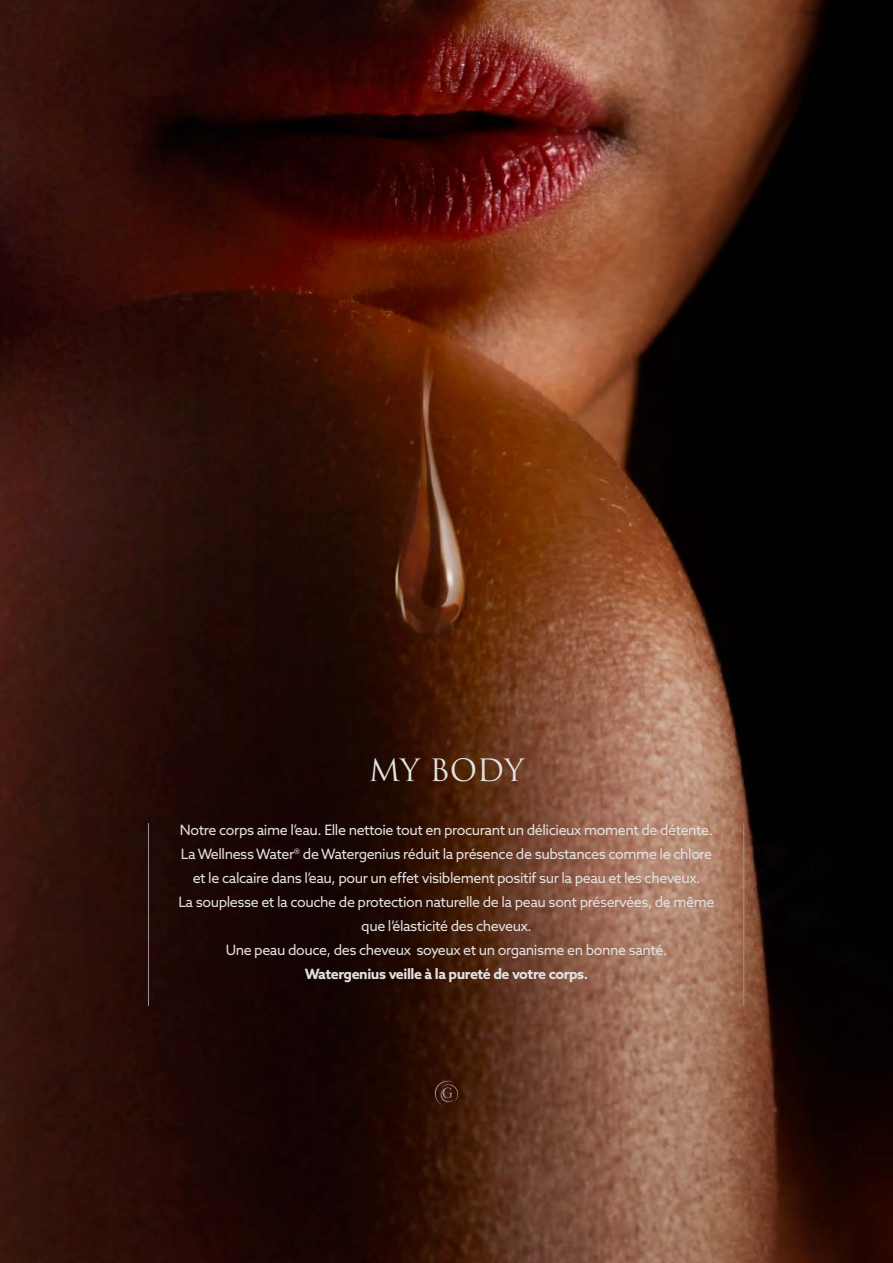
<style>
.page{position:relative;width:893px;height:1263px;background:#fff}
.page>*{position:absolute;margin:0;border:0;box-sizing:border-box;transform-origin:0 0}
.t1{font:30px "Trajan Pro 3";letter-spacing:-.005em;color:#e2e1e1}
.t2{font:14.25px/24px "Azo Sans";letter-spacing:-.03em;color:#e2e1e1;text-align:center}
.t3{font:700 14.25px "Azo Sans";letter-spacing:-.03em;color:#e2e1e1}
</style>
<div class="page">
<img style="left:0;top:0;width:893px;height:1263px">
<hr style="left:148px;top:823px;width:1px;height:183px;background:#9e929a">
<hr style="left:743px;top:823px;width:1px;height:183px;background:#9e929a">
<svg style="left:434px;top:1080px;width:25px;height:25px"></svg>
<h1 class="t1" style="left:369px;top:749px;width:157px">MY BODY</h1>
<p class="t2" style="left:178px;top:817px;width:538px">Notre corps aime l’eau. Elle nettoie tout en procurant un délicieux moment de détente.<br>La Wellness Water® de Watergenius réduit la présence de substances comme le chlore et le calcaire dans l’eau, pour un effet visiblement positif sur la peau et les cheveux.<br>La souplesse et la couche de protection naturelle de la peau sont préservées, de même que l’élasticité des cheveux.<br>Une peau douce, des cheveux soyeux et un organisme en bonne santé.</p>
<p class="t3" style="left:305px;top:964px;width:285px">Watergenius veille à la pureté de votre corps.</p>
</div>
